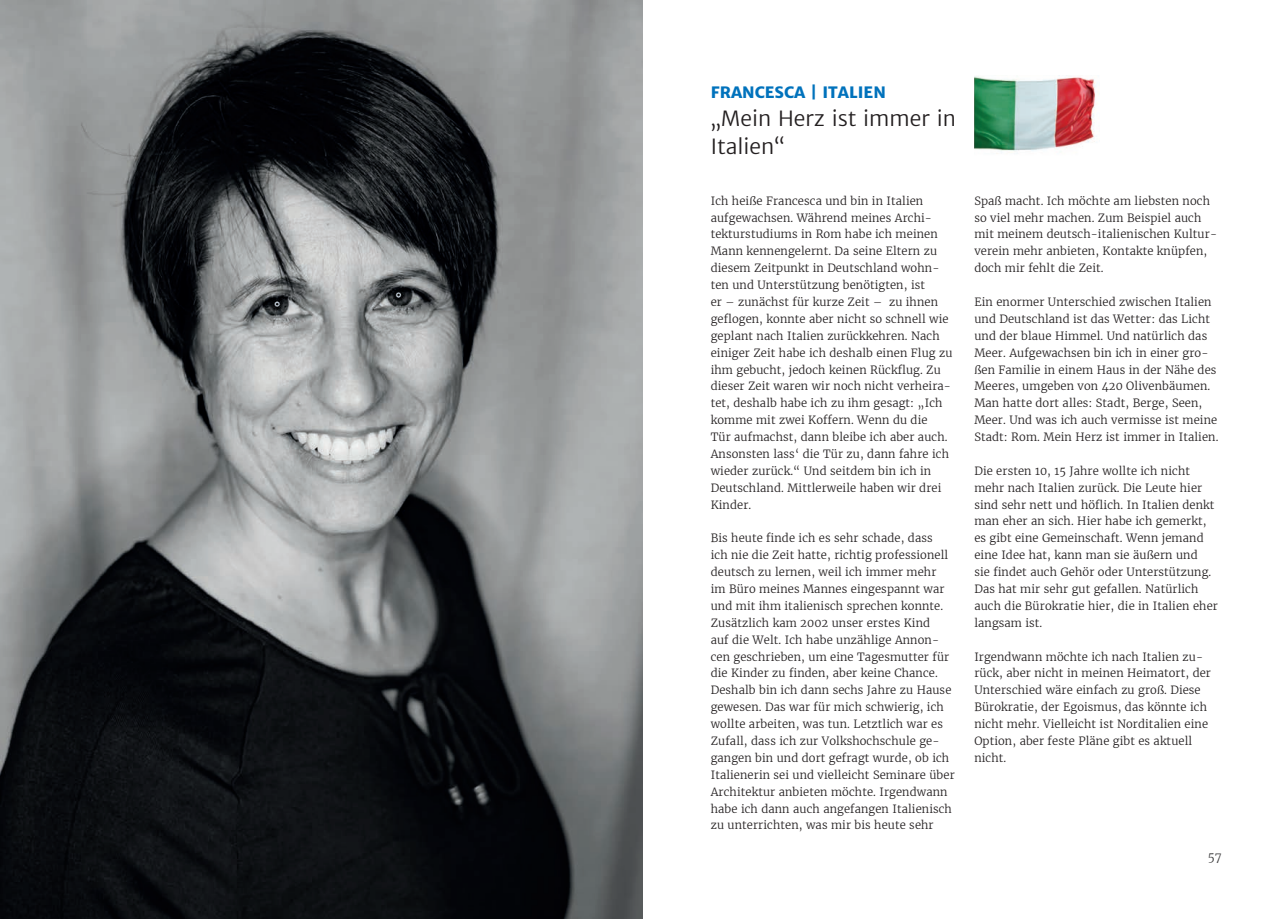
<style>
.page{position:relative;width:1285px;height:919px;background:#fff}
.page>*{position:absolute;margin:0;border:0;box-sizing:border-box;transform-origin:0 0}
.t1{font:300 21px/28px "Merriweather Sans";color:#231f20}
.t2{font:800 15.75px "Merriweather Sans";color:#0072bc}
.t3{font:300 12px "Merriweather";color:#3e3e3f}
.t4{font:300 11.25px/16.8px "Merriweather";letter-spacing:.01em;color:#231f20}
</style>
<div class="page">
<img style="left:974px;top:75px;width:125px;height:79px">
<img style="left:1px;top:0;width:641px;height:918px">
<h2 class="t2" style="left:710px;top:82px;width:177px">FRANCESCA | ITALIEN</h2>
<h1 class="t1" style="left:710px;top:104px;width:247px">„Mein Herz ist immer in<br>Italien“</h1>
<p class="t4" style="left:710px;top:192px;width:243px">Ich heiße Francesca und bin in Italien aufgewachsen. Während meines Archi&shy;tekturstudiums in Rom habe ich meinen Mann kennengelernt. Da seine Eltern zu diesem Zeitpunkt in Deutschland wohn&shy;ten und Unterstützung benötigten, ist<br>er – zunächst für kurze Zeit – zu ihnen geflogen, konnte aber nicht so schnell wie geplant nach Italien zurückkehren. Nach einiger Zeit habe ich deshalb einen Flug zu ihm gebucht, jedoch keinen Rückflug. Zu dieser Zeit waren wir noch nicht verheira&shy;tet, deshalb habe ich zu ihm gesagt: „Ich komme mit zwei Koffern. Wenn du die<br>Tür aufmachst, dann bleibe ich aber auch.<br>Ansonsten lass‘ die Tür zu, dann fahre ich wieder zurück.“ Und seitdem bin ich in Deutschland. Mittlerweile haben wir drei Kinder.</p>
<p class="t4" style="left:710px;top:529px;width:245px">Bis heute finde ich es sehr schade, dass<br>ich nie die Zeit hatte, richtig professionell deutsch zu lernen, weil ich immer mehr<br>im Büro meines Mannes eingespannt war und mit ihm italienisch sprechen konnte.<br>Zusätzlich kam 2002 unser erstes Kind<br>auf die Welt. Ich habe unzählige Annon&shy;cen geschrieben, um eine Tagesmutter für die Kinder zu finden, aber keine Chance.<br>Deshalb bin ich dann sechs Jahre zu Hause gewesen. Das war für mich schwierig, ich wollte arbeiten, was tun. Letztlich war es Zufall, dass ich zur Volkshochschule ge&shy;gangen bin und dort gefragt wurde, ob ich Italienerin sei und vielleicht Seminare über Architektur anbieten möchte. Irgendwann habe ich dann auch angefangen Italienisch zu unterrichten, was mir bis heute sehr</p>
<p class="t4" style="left:974px;top:192px;width:244px">Spaß macht. Ich möchte am liebsten noch so viel mehr machen. Zum Beispiel auch mit meinem deutsch-italienischen Kultur&shy;verein mehr anbieten, Kontakte knüpfen, doch mir fehlt die Zeit.</p>
<p class="t4" style="left:974px;top:293px;width:245px">Ein enormer Unterschied zwischen Italien und Deutschland ist das Wetter: das Licht und der blaue Himmel. Und natürlich das Meer. Aufgewachsen bin ich in einer gro&shy;ßen Familie in einem Haus in der Nähe des Meeres, umgeben von 420 Olivenbäumen.<br>Man hatte dort alles: Stadt, Berge, Seen, Meer. Und was ich auch vermisse ist meine Stadt: Rom. Mein Herz ist immer in Italien.</p>
<p class="t4" style="left:974px;top:462px;width:245px">Die ersten 10, 15 Jahre wollte ich nicht mehr nach Italien zurück. Die Leute hier sind sehr nett und höflich. In Italien denkt man eher an sich. Hier habe ich gemerkt, es gibt eine Gemeinschaft. Wenn jemand eine Idee hat, kann man sie äußern und<br>sie findet auch Gehör oder Unterstützung.<br>Das hat mir sehr gut gefallen. Natürlich auch die Bürokratie hier, die in Italien eher langsam ist.</p>
<p class="t4" style="left:974px;top:647px;width:238px">Irgendwann möchte ich nach Italien zu&shy;rück, aber nicht in meinen Heimatort, der Unterschied wäre einfach zu groß. Diese Bürokratie, der Egoismus, das könnte ich nicht mehr. Vielleicht ist Norditalien eine Option, aber feste Pläne gibt es aktuell nicht.</p>
<p class="t3" style="left:1207px;top:848px;width:16px">57</p>
</div>
